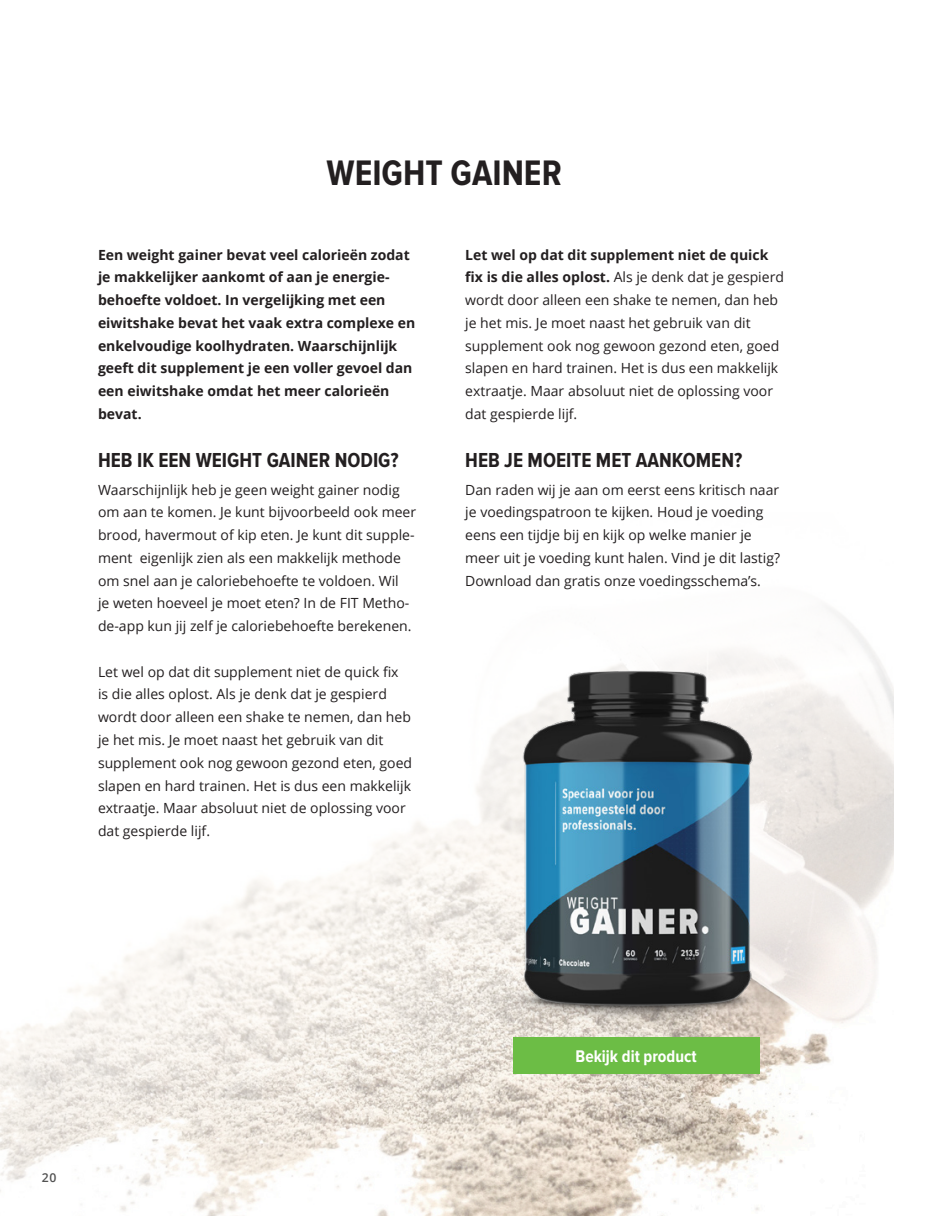
<style>
.page{position:relative;width:943px;height:1216px;background:#fff}
.page>*{position:absolute;margin:0;border:0;box-sizing:border-box;transform-origin:0 0}
.t1{font:700 36.75px "Proxima Nova Cond";color:#231f20}
.t2{font:700 21px "Proxima Nova Cond";color:#231f20}
.t3{font:700 17.5px "Proxima Nova Cond";color:#fff}
.t4{font:14px/22.8px "Open Sans";color:#231f20}
.t5{font:700 14px/22.8px "Open Sans";color:#231f20}
.t6{font:600 12.25px "Open Sans";color:#000}
.s1{font-weight:700}
</style>
<div class="page">
<img style="left:0;top:608px;width:893px;height:607px">
<img style="left:444px;top:645px;width:384px;height:384px">
<div style="left:512px;top:1037px;width:247px;height:36px;background:#6cbd45"></div>
<h1 class="t1" style="left:326px;top:152px;width:237px">WEIGHT GAINER</h1>
<p class="t5" style="left:98px;top:243px;width:319px">Een weight gainer bevat veel calorieën zodat je makkelijker aankomt of aan je energie&shy;behoefte voldoet. In vergelijking met een eiwitshake bevat het vaak extra complexe en enkelvoudige koolhydraten. Waarschijnlijk geeft dit supplement je een voller gevoel dan een eiwitshake omdat het meer calorieën bevat.</p>
<h2 class="t2" style="left:98px;top:448px;width:302px">HEB IK EEN WEIGHT GAINER NODIG?</h2>
<p class="t4" style="left:98px;top:478px;width:320px">Waarschijnlijk heb je geen weight gainer nodig om aan te komen. Je kunt bijvoorbeeld ook meer brood, havermout of kip eten. Je kunt dit supple&shy;ment eigenlijk zien als een makkelijk methode om snel aan je caloriebehoefte te voldoen. Wil<br>je weten hoeveel je moet eten? In de FIT Metho&shy;de-app kun jij zelf je caloriebehoefte berekenen.</p>
<p class="t4" style="left:98px;top:660px;width:315px">Let wel op dat dit supplement niet de quick fix is die alles oplost. Als je denk dat je gespierd wordt door alleen een shake te nemen, dan heb je het mis. Je moet naast het gebruik van dit supplement ook nog gewoon gezond eten, goed slapen en hard trainen. Het is dus een makkelijk extraatje. Maar absoluut niet de oplossing voor dat gespierde lijf.</p>
<p class="t4" style="left:465px;top:243px;width:320px"><span class="s1">Let wel op dat dit supplement niet de quick fix is die alles oplost.</span> Als je denk dat je gespierd wordt door alleen een shake te nemen, dan heb je het mis. Je moet naast het gebruik van dit supplement ook nog gewoon gezond eten, goed slapen en hard trainen. Het is dus een makkelijk extraatje. Maar absoluut niet de oplossing voor dat gespierde lijf.</p>
<h2 class="t2" style="left:465px;top:448px;width:278px">HEB JE MOEITE MET AANKOMEN?</h2>
<p class="t4" style="left:465px;top:478px;width:316px">Dan raden wij je aan om eerst eens kritisch naar je voedingspatroon te kijken. Houd je voeding eens een tijdje bij en kijk op welke manier je meer uit je voeding kunt halen. Vind je dit lastig?<br>Download dan gratis onze voedingsschema’s.</p>
<p class="t6" style="left:42px;top:1169px;width:16px">20</p>
<p class="t3" style="left:575px;top:1046px;width:123px">Bekijk dit product</p>
</div>
